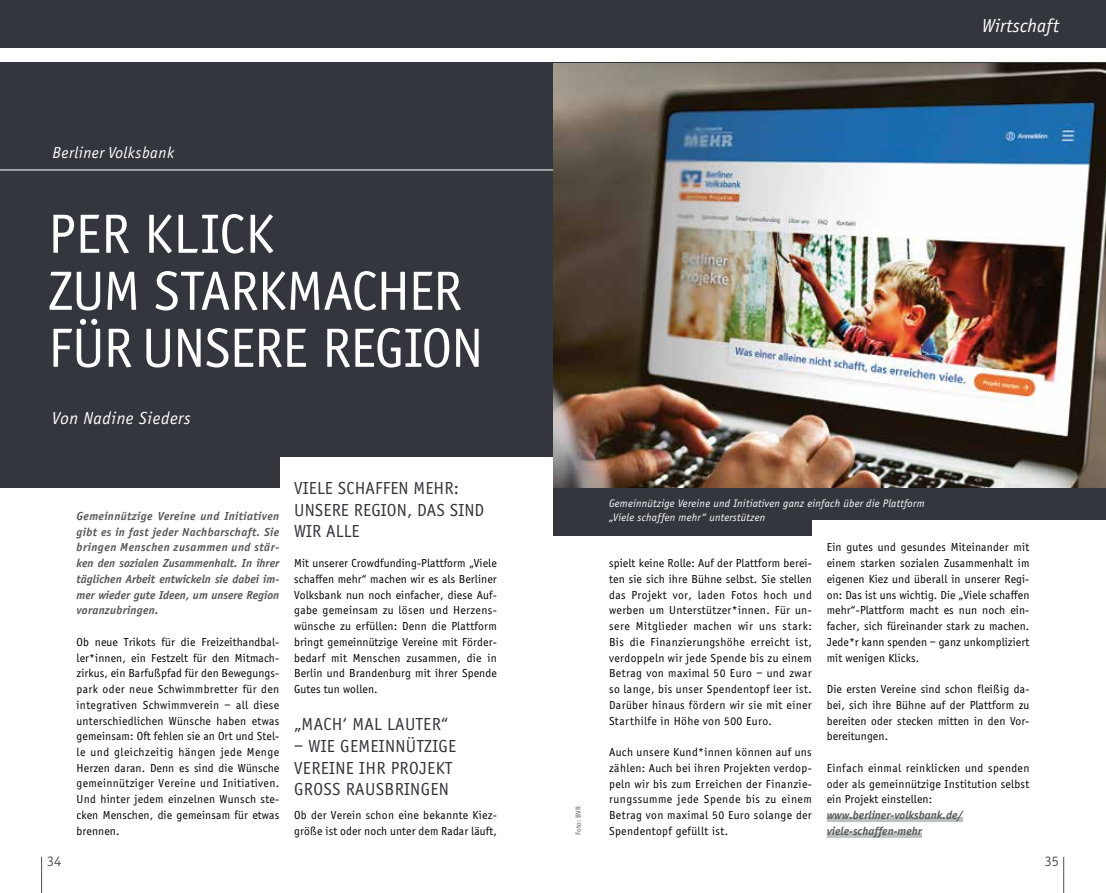
<style>
.page{position:relative;width:1106px;height:893px;background:#fff}
.page>*{position:absolute;margin:0;border:0;box-sizing:border-box;transform-origin:0 0}
.t1{font:57px/57px "Officina Sans EF";letter-spacing:.01em;color:#fff}
.t2{font:italic 19.5px "Officina Sans EF";letter-spacing:.01em;color:#fff}
.t3{font:18px "Officina Sans EF";letter-spacing:.02em;color:#33363d}
.t4{font:italic 18px "Officina Sans EF";letter-spacing:.03em;color:#fff}
.t5{font:italic 16.5px "Officina Sans EF";letter-spacing:.03em;color:#fff}
.t6{font:15px "Officina Sans EF";color:#58585a}
.t7{font:12px/15.8px "Officina Sans EF";letter-spacing:.01em;color:#000;text-align:justify}
.t8{font:italic 700 12px/15.8px "Officina Sans EF";color:#58585a;text-align:justify}
.t9{font:italic 11.25px/14.2px "Officina Sans EF";letter-spacing:.02em;color:#fff}
.t10{font:7.5px "Officina Sans EF";color:#58585a}
</style>
<div class="page">
<hr style="left:41px;top:857px;width:1px;height:36px;background:#58585a">
<hr style="left:1063px;top:857px;width:1px;height:36px;background:#58585a">
<div style="left:0;top:62px;width:553px;height:395px;background:#33363d"></div>
<div style="left:0;top:0;width:1106px;height:47px;background:#33363d"></div>
<hr style="left:0;top:169px;width:553px;height:1px;background:#fff">
<hr style="left:0;top:62px;width:1106px;height:1px;background:#33363d">
<div style="left:0;top:446px;width:279px;height:42px;background:#33363d"></div>
<div style="left:826px;top:817px;width:137px;height:5px;background:#bdc1c2"></div>
<div style="left:826px;top:833px;width:96px;height:5px;background:#bdc1c2"></div>
<img style="left:553px;top:63px;width:553px;height:425px">
<div style="left:553px;top:488px;width:258px;height:48px;background:#33363d"></div>
<div style="left:801px;top:488px;width:305px;height:32px;background:#33363d"></div>
<h3 class="t5" style="left:52px;top:143px;width:123px">Berliner Volksbank</h3>
<h1 class="t1" style="left:48px;top:206px;width:150px">Per Klick zum</h1>
<h1 class="t1" style="left:48px;top:263px;width:162px;text-indent:105px">Starkmacher für unsere</h1>
<h1 class="t1" style="left:322px;top:320px;width:54px">Region</h1>
<h3 class="t4" style="left:52px;top:408px;width:140px">Von Nadine Sieders</h3>
<p class="t8" style="left:77px;top:508px;width:205px">Gemeinnützige Vereine und Initiativen gibt es in fast jeder Nachbarschaft. Sie bringen Menschen zusammen und stär&shy;ken den sozialen Zusammenhalt. In ihrer täglichen Arbeit entwickeln sie dabei im&shy;mer wieder gute Ideen, um unsere Region voranzubringen.</p>
<p class="t7" style="left:77px;top:634px;width:204px">Ob neue Trikots für die Freizeithandbal&shy;ler*innen, ein Festzelt für den Mitmach&shy;zirkus, ein Barfußpfad für den Bewegungs&shy;park oder neue Schwimmbretter für den integrativen Schwimmverein – all diese unterschiedlichen Wünsche haben etwas gemeinsam: Oft fehlen sie an Ort und Stel&shy;le und gleichzeitig hängen jede Menge Herzen daran. Denn es sind die Wünsche gemeinnütziger Vereine und Initiativen.<br>Und hinter jedem einzelnen Wunsch ste&shy;cken Menschen, die gemeinsam für etwas brennen.</p>
<h3 class="t3" style="left:294px;top:478px;width:17px">Viele</h3>
<h3 class="t3" style="left:338px;top:478px;width:10px">schaffen</h3>
<h3 class="t3" style="left:413px;top:478px;width:11px">mehr</h3>
<h3 class="t3" style="left:454px;top:478px;width:7px">:</h3>
<h3 class="t3" style="left:294px;top:500px;width:20px">Unsere</h3>
<h3 class="t3" style="left:354px;top:500px;width:19px">Region</h3>
<h3 class="t3" style="left:407px;top:500px;width:20px">, das</h3>
<h3 class="t3" style="left:450px;top:500px;width:10px">sind</h3>
<h3 class="t3" style="left:294px;top:521px;width:10px">wir</h3>
<h3 class="t3" style="left:326px;top:521px;width:10px">alle</h3>
<p class="t7" style="left:294px;top:555px;width:204px">Mit unserer Crowdfunding-Plattform „Viele schaffen mehr“ machen wir es als Berliner Volksbank nun noch einfacher, diese Auf&shy;gabe gemeinsam zu lösen und Herzens&shy;wünsche zu erfüllen: Denn die Plattform bringt gemeinnützige Vereine mit Förder&shy;bedarf mit Menschen zusammen, die in Berlin und Brandenburg mit ihrer Spende Gutes tun wollen.</p>
<h3 class="t3" style="left:294px;top:714px;width:69px">„Mach‘ mal</h3>
<h3 class="t3" style="left:387px;top:714px;width:10px">lauter</h3>
<h3 class="t3" style="left:441px;top:714px;width:9px">“</h3>
<h3 class="t3" style="left:294px;top:736px;width:24px">– wie</h3>
<h3 class="t3" style="left:340px;top:736px;width:10px">gemeinnützige</h3>
<h3 class="t3" style="left:294px;top:758px;width:18px">Vereine</h3>
<h3 class="t3" style="left:359px;top:758px;width:10px">ihr</h3>
<h3 class="t3" style="left:391px;top:758px;width:19px">Projekt</h3>
<h3 class="t3" style="left:294px;top:779px;width:62px">groSS rausbringen</h3>
<p class="t7" style="left:294px;top:807px;width:204px">Ob der Verein schon eine bekannte Kiez&shy;größe ist oder noch unter dem Radar läuft,</p>
<h2 class="t2" style="left:982px;top:15px;width:79px">Wirtschaft</h2>
<p class="t10" style="left:574px;top:835px;width:30px;rotate:-90deg">Foto: BVR</p>
<p class="t9" style="left:609px;top:496px;width:317px">Gemeinnützige Vereine und Initiativen ganz einfach über die Plattform „Viele schaffen mehr“ unterstützen</p>
<p class="t7" style="left:609px;top:555px;width:204px">spielt keine Rolle: Auf der Plattform berei&shy;ten sie sich ihre Bühne selbst. Sie stellen das Projekt vor, laden Fotos hoch und werben um Unterstützer*innen. Für un&shy;sere Mitglieder machen wir uns stark:<br>Bis die Finanzierungshöhe erreicht ist, verdoppeln wir jede Spende bis zu einem Betrag von maximal 50 Euro – und zwar so lange, bis unser Spendentopf leer ist.<br>Darüber hinaus fördern wir sie mit einer Starthilfe in Höhe von 500 Euro.</p>
<p class="t7" style="left:609px;top:744px;width:204px">Auch unsere Kund*innen können auf uns zählen: Auch bei ihren Projekten verdop&shy;peln wir bis zum Erreichen der Finanzie&shy;rungssumme jede Spende bis zu einem Betrag von maximal 50 Euro solange der Spendentopf gefüllt ist.</p>
<p class="t7" style="left:826px;top:540px;width:204px">Ein gutes und gesundes Miteinander mit einem starken sozialen Zusammenhalt im eigenen Kiez und überall in unserer Regi&shy;on: Das ist uns wichtig. Die „Viele schaffen mehr“-Plattform macht es nun noch ein&shy;facher, sich füreinander stark zu machen.<br>Jede*r kann spenden – ganz unkompliziert mit wenigen Klicks.</p>
<p class="t7" style="left:826px;top:681px;width:204px">Die ersten Vereine sind schon fleißig da&shy;bei, sich ihre Bühne auf der Plattform zu bereiten oder stecken mitten in den Vor&shy;bereitungen.</p>
<p class="t7" style="left:826px;top:760px;width:204px">Einfach einmal reinklicken und spenden oder als gemeinnützige Institution selbst ein Projekt einstellen:</p>
<p class="t8" style="left:826px;top:807px;width:138px">www.berliner-volksbank.de/ viele-schaffen-mehr</p>
<p class="t6" style="left:47px;top:853px;width:16px">34</p>
<p class="t6" style="left:1044px;top:853px;width:16px">35</p>
</div>
